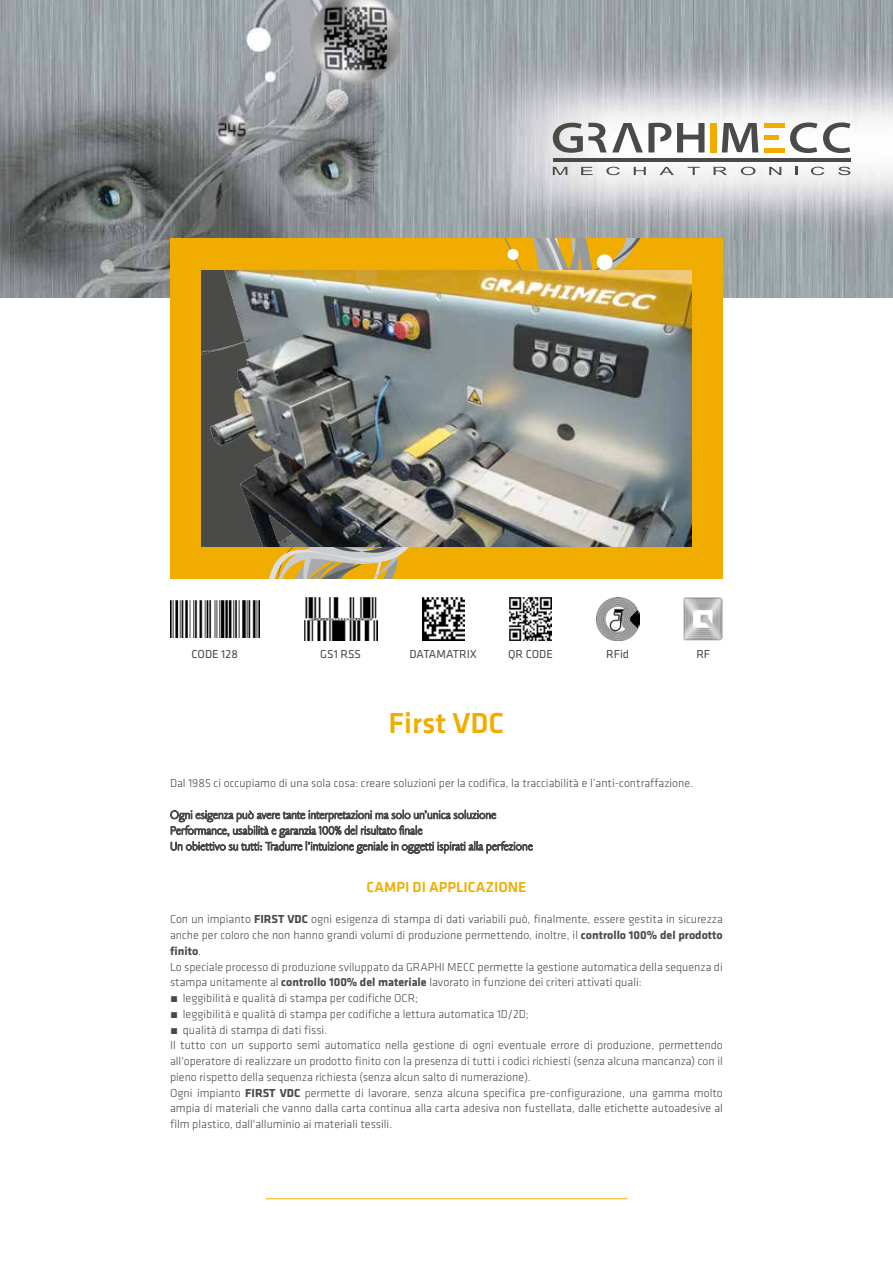
<style>
.page{position:relative;width:893px;height:1263px;background:#fff}
.page>*{position:absolute;margin:0;border:0;box-sizing:border-box;transform-origin:0 0}
.t1{font:500 30px "Klavika";color:#f0ad00}
.t2{font:500 15px "Klavika";color:#f0ad00}
.t3{font:300 12px/15.8px "Klavika";color:#4a4a49}
.t4{font:12px "Claude Sans Plain";color:#4a4a49}
.t5{font:12px "Klavika";color:#4a4a49}
.s1{font-weight:700}
</style>
<div class="page">
<img style="left:0;top:0;width:893px;height:298px">
<svg style="left:553px;top:167px;width:14px;height:8px"></svg>
<svg style="left:581px;top:167px;width:12px;height:8px"></svg>
<svg style="left:606px;top:167px;width:14px;height:8px"></svg>
<svg style="left:634px;top:167px;width:12px;height:8px"></svg>
<svg style="left:659px;top:167px;width:15px;height:8px"></svg>
<svg style="left:688px;top:167px;width:12px;height:8px"></svg>
<svg style="left:714px;top:167px;width:13px;height:8px"></svg>
<svg style="left:741px;top:167px;width:14px;height:8px"></svg>
<svg style="left:769px;top:167px;width:12px;height:8px"></svg>
<svg style="left:795px;top:167px;width:2px;height:8px"></svg>
<svg style="left:811px;top:167px;width:13px;height:8px"></svg>
<svg style="left:838px;top:167px;width:12px;height:8px"></svg>
<hr style="left:553px;top:158px;width:297px;height:3px;background:#4a4a49">
<svg style="left:677px;top:123px;width:27px;height:29px"></svg>
<div style="left:710px;top:123px;width:6px;height:29px;background:#f0ad00"></div>
<svg style="left:722px;top:123px;width:36px;height:29px"></svg>
<svg style="left:790px;top:122px;width:27px;height:31px"></svg>
<svg style="left:823px;top:122px;width:27px;height:31px"></svg>
<div style="left:764px;top:123px;width:20px;height:5px;background:#f0ad00"></div>
<hr style="left:764px;top:148px;width:20px;height:4px;background:#f0ad00">
<div style="left:764px;top:135px;width:15px;height:5px;background:#f0ad00"></div>
<svg style="left:553px;top:123px;width:118px;height:30px"></svg>
<hr style="left:266px;top:1198px;width:361px;height:1px;background:#f0ad00">
<div style="left:170px;top:238px;width:553px;height:340px;background:#f0ad00"></div>
<svg style="left:222px;top:546px;width:222px;height:32px"></svg>
<svg style="left:201px;top:238px;width:435px;height:255px"></svg>
<div style="left:508px;top:249px;width:11px;height:11px;background:#fff;border-radius:50%"></div>
<div style="left:597px;top:254px;width:15px;height:16px;background:#fff;border-radius:50%"></div>
<img style="left:202px;top:270px;width:489px;height:276px">
<img style="left:422px;top:597px;width:42px;height:43px">
<img style="left:509px;top:597px;width:43px;height:43px">
<img style="left:304px;top:597px;width:73px;height:43px">
<svg style="left:170px;top:637px;width:89px;height:1px"></svg>
<img style="left:170px;top:600px;width:89px;height:37px">
<img style="left:684px;top:597px;width:39px;height:43px">
<img style="left:596px;top:597px;width:43px;height:43px">
<svg style="left:170px;top:809px;width:363px;height:45px"></svg>
<p class="t5" style="left:192px;top:647px;width:48px">CODE 128</p>
<p class="t5" style="left:320px;top:647px;width:42px">GS1 RSS</p>
<p class="t5" style="left:409px;top:647px;width:69px">DATAMATRIX</p>
<p class="t5" style="left:508px;top:647px;width:46px">QR CODE</p>
<p class="t5" style="left:606px;top:647px;width:25px">RFid</p>
<p class="t5" style="left:696px;top:647px;width:15px">RF</p>
<h1 class="t1" style="left:389px;top:706px;width:117px">First VDC</h1>
<p class="t3" style="left:170px;top:775px;width:525px">Dal 1985 ci occupiamo di una sola cosa: creare soluzioni per la codifica, la tracciabilità e l’anti-contraffazione.</p>
<p class="t4" style="left:170px;top:824px;width:254px">Performance, usabilità e garanzia 100% del risultato finale</p>
<p class="t2" style="left:367px;top:878px;width:161px">CAMPI DI APPLICAZIONE</p>
<p class="t3" style="left:170px;top:912px;width:554px">Con un impianto <span class="s1">FIRST VDC</span> ogni esigenza di stampa di dati variabili può, finalmente, essere gestita in sicurezza anche per coloro che non hanno grandi volumi di produzione permettendo, inoltre, il <span class="s1">controllo 100% del prodotto finito</span>.<br>Lo speciale processo di produzione sviluppato da GRAPHI MECC permette la gestione automatica della sequenza di stampa unitamente al <span class="s1">controllo 100% del materiale</span> lavorato in funzione dei criteri attivati quali:</p>
<p class="t3" style="left:170px;top:990px;width:249px">• leggibilità e qualità di stampa per codifiche OCR;</p>
<p class="t3" style="left:170px;top:1006px;width:360px">• leggibilità e qualità di stampa per codifiche a lettura automatica 1D/2D;</p>
<p class="t3" style="left:170px;top:1022px;width:554px">• qualità di stampa di dati fissi.<br>Il tutto con un supporto semi automatico nella gestione di ogni eventuale errore di produzione, permettendo all'operatore di realizzare un prodotto finito con la presenza di tutti i codici richiesti (senza alcuna mancanza) con il pieno rispetto della sequenza richiesta (senza alcun salto di numerazione).<br>Ogni impianto <span class="s1">FIRST VDC</span> permette di lavorare, senza alcuna specifica pre-configurazione, una gamma molto ampia di materiali che vanno dalla carta continua alla carta adesiva non fustellata, dalle etichette autoadesive al film plastico, dall'alluminio ai materiali tessili.</p>
</div>
